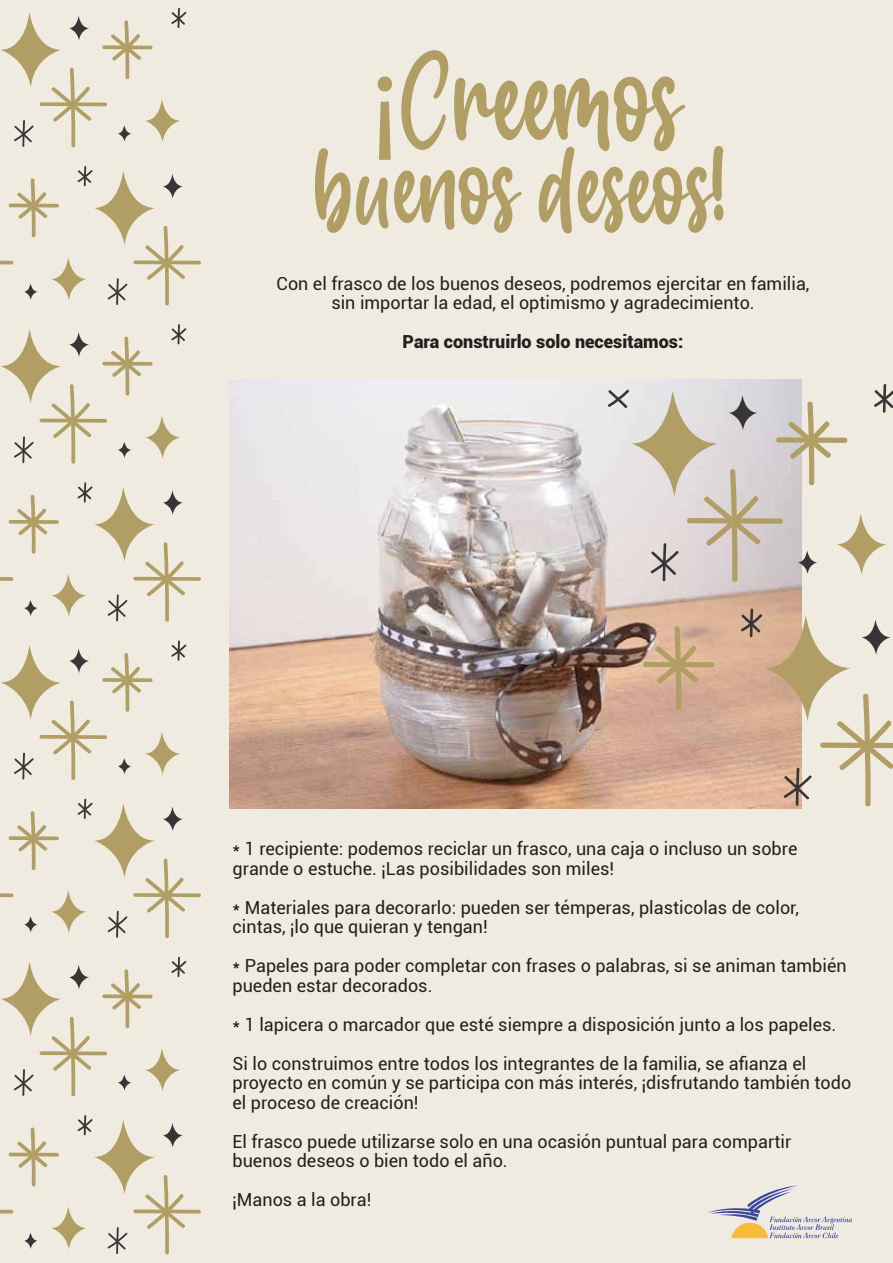
<style>
.page{position:relative;width:893px;height:1263px;background:#efebe0}
.page>*{position:absolute;margin:0;border:0;box-sizing:border-box;transform-origin:0 0}
.t1{font:121.95px "Hello Almeida";color:#b09e65}
.t2{font:107.85px "Hello Almeida";color:#b09e65}
.t3{font:18px/19.5px "Roboto";color:#231f20}
.t4{font:900 18px "Roboto";color:#231f20}
.s1{font-family:"Myriad Pro"}
</style>
<div class="page">
<img style="left:230px;top:379px;width:571px;height:429px">
<svg style="left:820px;top:693px;width:73px;height:114px"></svg>
<svg style="left:783px;top:767px;width:29px;height:39px"></svg>
<svg style="left:642px;top:625px;width:73px;height:86px"></svg>
<svg style="left:764px;top:615px;width:87px;height:106px"></svg>
<svg style="left:837px;top:513px;width:50px;height:62px"></svg>
<svg style="left:862px;top:619px;width:28px;height:36px"></svg>
<svg style="left:650px;top:543px;width:29px;height:39px"></svg>
<svg style="left:740px;top:608px;width:23px;height:30px"></svg>
<svg style="left:686px;top:401px;width:162px;height:182px"></svg>
<svg style="left:874px;top:384px;width:19px;height:29px"></svg>
<svg style="left:631px;top:390px;width:87px;height:107px;fill:#e2dddf"></svg>
<svg style="left:729px;top:395px;width:28px;height:35px"></svg>
<svg style="left:607px;top:389px;width:23px;height:20px"></svg>
<svg style="left:133px;top:260px;width:69px;height:4px"></svg>
<svg style="left:144px;top:226px;width:42px;height:80px"></svg>
<svg style="left:107px;top:278px;width:21px;height:27px"></svg>
<svg style="left:0;top:260px;width:14px;height:4px"></svg>
<svg style="left:51px;top:257px;width:36px;height:44px"></svg>
<svg style="left:24px;top:283px;width:14px;height:17px"></svg>
<svg style="left:39px;top:102px;width:69px;height:4px"></svg>
<svg style="left:50px;top:67px;width:43px;height:81px"></svg>
<svg style="left:8px;top:204px;width:51px;height:4px"></svg>
<svg style="left:16px;top:178px;width:33px;height:60px"></svg>
<svg style="left:94px;top:170px;width:61px;height:75px"></svg>
<svg style="left:145px;top:99px;width:35px;height:43px"></svg>
<svg style="left:163px;top:174px;width:20px;height:25px"></svg>
<svg style="left:118px;top:125px;width:13px;height:17px"></svg>
<svg style="left:14px;top:120px;width:20px;height:27px"></svg>
<svg style="left:77px;top:166px;width:16px;height:21px"></svg>
<svg style="left:102px;top:45px;width:51px;height:4px"></svg>
<svg style="left:110px;top:20px;width:32px;height:60px"></svg>
<svg style="left:171px;top:8px;width:16px;height:20px"></svg>
<svg style="left:0;top:12px;width:61px;height:75px"></svg>
<svg style="left:69px;top:16px;width:20px;height:25px"></svg>
<svg style="left:133px;top:577px;width:69px;height:4px"></svg>
<svg style="left:144px;top:542px;width:42px;height:80px"></svg>
<svg style="left:107px;top:594px;width:21px;height:28px"></svg>
<svg style="left:0;top:577px;width:14px;height:4px"></svg>
<svg style="left:51px;top:573px;width:36px;height:44px"></svg>
<svg style="left:24px;top:599px;width:14px;height:17px"></svg>
<svg style="left:39px;top:419px;width:69px;height:4px"></svg>
<svg style="left:50px;top:384px;width:43px;height:80px"></svg>
<svg style="left:8px;top:520px;width:51px;height:4px"></svg>
<svg style="left:16px;top:494px;width:33px;height:60px"></svg>
<svg style="left:94px;top:487px;width:61px;height:75px"></svg>
<svg style="left:145px;top:415px;width:35px;height:44px"></svg>
<svg style="left:163px;top:490px;width:20px;height:25px"></svg>
<svg style="left:118px;top:441px;width:13px;height:17px"></svg>
<svg style="left:14px;top:436px;width:20px;height:27px"></svg>
<svg style="left:77px;top:482px;width:16px;height:21px"></svg>
<svg style="left:102px;top:362px;width:51px;height:4px"></svg>
<svg style="left:110px;top:336px;width:32px;height:60px"></svg>
<svg style="left:171px;top:324px;width:16px;height:21px"></svg>
<svg style="left:0;top:328px;width:61px;height:76px"></svg>
<svg style="left:69px;top:332px;width:20px;height:25px"></svg>
<svg style="left:133px;top:893px;width:69px;height:4px"></svg>
<svg style="left:144px;top:858px;width:42px;height:80px"></svg>
<svg style="left:107px;top:911px;width:21px;height:27px"></svg>
<svg style="left:0;top:893px;width:14px;height:4px"></svg>
<svg style="left:51px;top:890px;width:36px;height:43px"></svg>
<svg style="left:24px;top:916px;width:14px;height:17px"></svg>
<svg style="left:8px;top:836px;width:51px;height:4px"></svg>
<svg style="left:16px;top:811px;width:33px;height:59px"></svg>
<svg style="left:94px;top:803px;width:61px;height:75px"></svg>
<svg style="left:145px;top:732px;width:35px;height:43px"></svg>
<svg style="left:163px;top:806px;width:20px;height:25px"></svg>
<svg style="left:77px;top:798px;width:16px;height:21px"></svg>
<svg style="left:102px;top:678px;width:51px;height:4px"></svg>
<svg style="left:14px;top:653px;width:128px;height:127px"></svg>
<svg style="left:171px;top:640px;width:16px;height:21px"></svg>
<svg style="left:0;top:645px;width:61px;height:75px"></svg>
<svg style="left:69px;top:648px;width:20px;height:25px"></svg>
<svg style="left:133px;top:1209px;width:69px;height:4px"></svg>
<svg style="left:144px;top:1175px;width:42px;height:80px"></svg>
<svg style="left:107px;top:1227px;width:21px;height:27px"></svg>
<svg style="left:0;top:1209px;width:14px;height:4px"></svg>
<svg style="left:51px;top:1206px;width:36px;height:44px"></svg>
<svg style="left:24px;top:1232px;width:14px;height:17px"></svg>
<svg style="left:8px;top:1152px;width:51px;height:4px"></svg>
<svg style="left:16px;top:1127px;width:33px;height:60px"></svg>
<svg style="left:94px;top:1119px;width:61px;height:75px"></svg>
<svg style="left:145px;top:1048px;width:35px;height:43px"></svg>
<svg style="left:163px;top:1123px;width:20px;height:25px"></svg>
<svg style="left:77px;top:1115px;width:16px;height:20px"></svg>
<svg style="left:102px;top:994px;width:51px;height:4px"></svg>
<svg style="left:14px;top:969px;width:128px;height:128px"></svg>
<svg style="left:171px;top:957px;width:16px;height:20px"></svg>
<svg style="left:0;top:961px;width:61px;height:75px"></svg>
<svg style="left:69px;top:964px;width:20px;height:25px"></svg>
<svg style="left:707px;top:1185px;width:145px;height:53px"></svg>
<h1 class="t1" style="left:371px;top:45px;width:307px"><span class="s1">¡</span>Creemos</h1>
<h2 class="t2" style="left:311px;top:139px;width:418px">buenos deseos!</h2>
<p class="t3" style="left:277px;top:273px;width:534px;text-align:center">Con el frasco de los buenos deseos, podremos ejercitar en familia, sin importar la edad, el optimismo y agradecimiento.</p>
<p class="t4" style="left:403px;top:329px;width:282px">Para construirlo solo necesitamos:</p>
<p class="t3" style="left:233px;top:838px;width:566px">* 1 recipiente: podemos reciclar un frasco, una caja o incluso un sobre grande o estuche. ¡Las posibilidades son miles!</p>
<p class="t3" style="left:233px;top:897px;width:568px">* Materiales para decorarlo: pueden ser témperas, plasticolas de color, cintas, ¡lo que quieran y tengan!</p>
<p class="t3" style="left:233px;top:955px;width:616px">* Papeles para poder completar con frases o palabras, si se animan también pueden estar decorados.</p>
<p class="t3" style="left:233px;top:1004px;width:605px;line-height:39px">* 1 lapicera o marcador que esté siempre a disposición junto a los papeles.<br>Si lo construimos entre todos los integrantes de la familia, se afianza el</p>
<p class="t3" style="left:233px;top:1072px;width:620px">proyecto en común y se participa con más interés, ¡disfrutando también todo el proceso de creación!</p>
<p class="t3" style="left:233px;top:1131px;width:560px">El frasco puede utilizarse solo en una ocasión puntual para compartir buenos deseos o bien todo el año.</p>
<p class="t3" style="left:233px;top:1189px;width:141px">¡Manos a la obra!</p>
</div>
